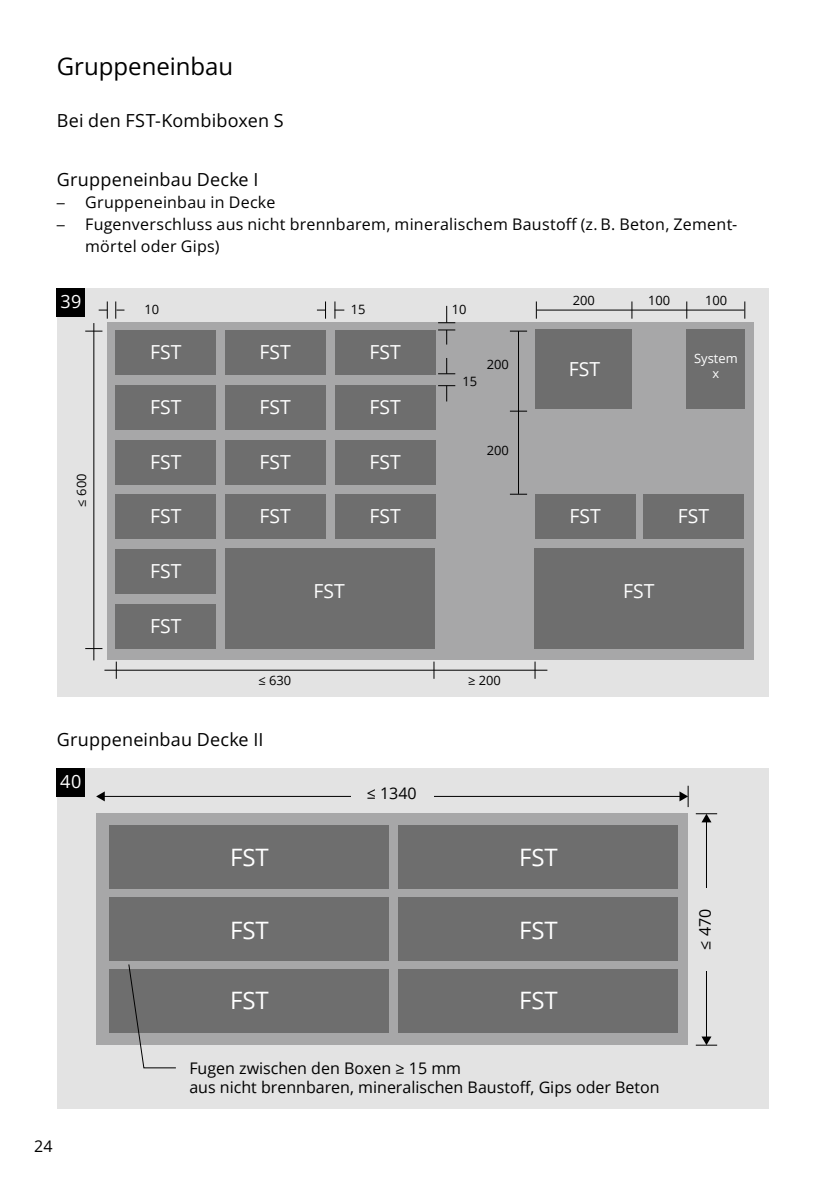
<style>
.page{position:relative;width:840px;height:1191px;background:#fff}
.page>*{position:absolute;margin:0;border:0;box-sizing:border-box;transform-origin:0 0}
.t1{font:24px "Open Sans";color:#fff}
.Überschrift_12pt{font:700 24px "Open Sans";color:#000}
.t2{font:19.4px "Open Sans";color:#fff}
.copy{font:700 18px "Open Sans";letter-spacing:.01em;color:#000}
.copy-2{font:18px "Open Sans";letter-spacing:.01em;color:#000}
.Nummer{font:700 18px "Open Sans";color:#fff}
.t3{font:16px/19.2px "Open Sans";letter-spacing:.01em;color:#000}
.t4{font:12.8px "Open Sans";color:#000}
.t5{font:12.8px/15.4px "Open Sans";color:#fff;text-align:center}
.s1{font-family:"Frutiger"}
</style>
<div class="page">
<div style="left:57px;top:288px;width:711px;height:408px;background:#e3e3e3"></div>
<div style="left:107px;top:323px;width:646px;height:337px;background:#a7a7a8"></div>
<div style="left:116px;top:330px;width:100px;height:44px;background:#6e6e6e"></div>
<div style="left:225px;top:330px;width:100px;height:44px;background:#6e6e6e"></div>
<div style="left:535px;top:330px;width:96px;height:79px;background:#6e6e6e"></div>
<div style="left:686px;top:330px;width:58px;height:79px;background:#6e6e6e"></div>
<div style="left:335px;top:330px;width:100px;height:44px;background:#6e6e6e"></div>
<div style="left:116px;top:385px;width:100px;height:44px;background:#6e6e6e"></div>
<div style="left:225px;top:385px;width:100px;height:44px;background:#6e6e6e"></div>
<div style="left:335px;top:385px;width:100px;height:44px;background:#6e6e6e"></div>
<div style="left:116px;top:440px;width:100px;height:44px;background:#6e6e6e"></div>
<div style="left:225px;top:440px;width:100px;height:44px;background:#6e6e6e"></div>
<div style="left:335px;top:440px;width:100px;height:44px;background:#6e6e6e"></div>
<div style="left:116px;top:494px;width:100px;height:44px;background:#6e6e6e"></div>
<div style="left:225px;top:494px;width:100px;height:44px;background:#6e6e6e"></div>
<div style="left:335px;top:494px;width:100px;height:44px;background:#6e6e6e"></div>
<div style="left:534px;top:494px;width:101px;height:44px;background:#6e6e6e"></div>
<div style="left:643px;top:494px;width:100px;height:44px;background:#6e6e6e"></div>
<div style="left:116px;top:549px;width:100px;height:44px;background:#6e6e6e"></div>
<div style="left:116px;top:604px;width:100px;height:44px;background:#6e6e6e"></div>
<div style="left:225px;top:547px;width:209px;height:101px;background:#6e6e6e"></div>
<div style="left:534px;top:547px;width:209px;height:101px;background:#6e6e6e"></div>
<svg style="left:85px;top:648px;width:17px;height:1px"></svg>
<svg style="left:85px;top:331px;width:17px;height:1px"></svg>
<hr style="left:93px;top:323px;width:1px;height:337px;background:#000">
<svg style="left:510px;top:411px;width:17px;height:1px"></svg>
<svg style="left:509px;top:494px;width:18px;height:1px"></svg>
<svg style="left:510px;top:331px;width:17px;height:1px"></svg>
<hr style="left:518px;top:331px;width:1px;height:163px;background:#000">
<svg style="left:631px;top:301px;width:1px;height:18px"></svg>
<svg style="left:535px;top:301px;width:1px;height:18px"></svg>
<svg style="left:686px;top:301px;width:1px;height:18px"></svg>
<svg style="left:744px;top:301px;width:1px;height:18px"></svg>
<hr style="left:536px;top:310px;width:207px;height:1px;background:#000">
<svg style="left:115px;top:301px;width:9px;height:18px"></svg>
<svg style="left:99px;top:301px;width:9px;height:18px"></svg>
<svg style="left:116px;top:661px;width:1px;height:18px"></svg>
<svg style="left:433px;top:661px;width:1px;height:18px"></svg>
<svg style="left:534px;top:661px;width:1px;height:18px"></svg>
<hr style="left:104px;top:670px;width:443px;height:1px;background:#000">
<svg style="left:334px;top:301px;width:10px;height:18px"></svg>
<svg style="left:317px;top:301px;width:9px;height:18px"></svg>
<svg style="left:438px;top:385px;width:17px;height:16px"></svg>
<svg style="left:438px;top:358px;width:17px;height:16px"></svg>
<svg style="left:438px;top:329px;width:17px;height:15px"></svg>
<svg style="left:438px;top:306px;width:17px;height:17px"></svg>
<div style="left:57px;top:768px;width:711px;height:340px;background:#e3e3e3"></div>
<div style="left:96px;top:813px;width:591px;height:232px;background:#a7a7a8"></div>
<div style="left:110px;top:825px;width:279px;height:64px;background:#6e6e6e"></div>
<div style="left:398px;top:825px;width:279px;height:64px;background:#6e6e6e"></div>
<div style="left:110px;top:897px;width:279px;height:64px;background:#6e6e6e"></div>
<div style="left:398px;top:897px;width:279px;height:64px;background:#6e6e6e"></div>
<div style="left:110px;top:969px;width:279px;height:63px;background:#6e6e6e"></div>
<div style="left:398px;top:969px;width:279px;height:63px;background:#6e6e6e"></div>
<hr style="left:103px;top:796px;width:577px;height:1px;background:#000">
<svg style="left:96px;top:791px;width:9px;height:10px"></svg>
<svg style="left:679px;top:785px;width:9px;height:22px"></svg>
<hr style="left:705px;top:821px;width:1px;height:217px;background:#000">
<svg style="left:695px;top:813px;width:21px;height:9px"></svg>
<svg style="left:695px;top:1036px;width:21px;height:9px"></svg>
<div style="left:351px;top:778px;width:82px;height:32px;background:#e3e3e3"></div>
<div style="left:690px;top:887px;width:32px;height:83px;background:#e3e3e3"></div>
<svg style="left:128px;top:964px;width:49px;height:104px"></svg>
<div style="left:57px;top:288px;width:28px;height:28px;background:#000"></div>
<div style="left:57px;top:768px;width:28px;height:28px;background:#000"></div>
<p class="Überschrift_12pt" style="left:57px;top:50px;width:178px">Gruppeneinbau</p>
<p class="copy-2" style="left:57px;top:108px;width:228px">Bei den FST-Kombiboxen S</p>
<p class="copy" style="left:57px;top:167px;width:203px">Gruppeneinbau Decke I</p>
<p class="t3" style="left:57px;top:192px;width:220px"><span class="s1">–</span> Gruppeneinbau in Decke</p>
<p class="t3" style="left:85px;top:213px;width:653px;line-height:22px;text-indent:-28px"><span class="s1">–</span> Fugenverschluss aus nicht brennbarem, mineralischem Baustoff (z. B. Beton, Zement&shy;mörtel oder Gips)</p>
<p class="Nummer" style="left:60px;top:289px;width:22px">39</p>
<p class="t4" style="left:73px;top:506px;width:34px;rotate:-90deg">≤ 600</p>
<p class="t4" style="left:144px;top:301px;width:16px">10</p>
<p class="t4" style="left:350px;top:301px;width:16px">15</p>
<p class="t4" style="left:451px;top:301px;width:16px">10</p>
<p class="t2" style="left:150px;top:338px;width:33px">FST</p>
<p class="t2" style="left:259px;top:338px;width:33px">FST</p>
<p class="t2" style="left:369px;top:338px;width:33px">FST</p>
<p class="t2" style="left:150px;top:393px;width:33px">FST</p>
<p class="t2" style="left:259px;top:393px;width:33px">FST</p>
<p class="t2" style="left:369px;top:393px;width:33px">FST</p>
<p class="t4" style="left:462px;top:372px;width:16px">15</p>
<p class="t4" style="left:486px;top:355px;width:24px">200</p>
<p class="t4" style="left:572px;top:292px;width:24px">200</p>
<p class="t4" style="left:647px;top:292px;width:24px">100</p>
<p class="t4" style="left:704px;top:292px;width:24px">100</p>
<p class="t2" style="left:568px;top:355px;width:33px">FST</p>
<p class="t5" style="left:693px;top:350px;width:45px">System x</p>
<p class="t4" style="left:486px;top:442px;width:24px">200</p>
<p class="t2" style="left:150px;top:449px;width:33px">FST</p>
<p class="t2" style="left:259px;top:449px;width:33px">FST</p>
<p class="t2" style="left:369px;top:449px;width:33px">FST</p>
<p class="t2" style="left:150px;top:502px;width:33px">FST</p>
<p class="t2" style="left:259px;top:502px;width:33px">FST</p>
<p class="t2" style="left:369px;top:502px;width:33px">FST</p>
<p class="t2" style="left:569px;top:502px;width:33px">FST</p>
<p class="t2" style="left:677px;top:502px;width:33px">FST</p>
<p class="t2" style="left:150px;top:558px;width:33px">FST</p>
<p class="t2" style="left:150px;top:613px;width:33px">FST</p>
<p class="t2" style="left:313px;top:577px;width:33px">FST</p>
<p class="t2" style="left:622px;top:577px;width:33px">FST</p>
<p class="t4" style="left:258px;top:671px;width:34px">≤ 630</p>
<p class="t4" style="left:468px;top:671px;width:34px">≥ 200</p>
<p class="copy" style="left:57px;top:727px;width:208px">Gruppeneinbau Decke II</p>
<p class="Nummer" style="left:60px;top:769px;width:23px">40</p>
<p class="t3" style="left:366px;top:783px;width:51px">≤ 1340</p>
<p class="t3" style="left:34px;top:1136px;width:20px">24</p>
<p class="t1" style="left:230px;top:841px;width:40px">FST</p>
<p class="t1" style="left:518px;top:841px;width:40px">FST</p>
<p class="t1" style="left:230px;top:914px;width:40px">FST</p>
<p class="t1" style="left:518px;top:914px;width:40px">FST</p>
<p class="t1" style="left:230px;top:984px;width:40px">FST</p>
<p class="t1" style="left:518px;top:984px;width:40px">FST</p>
<p class="t3" style="left:189px;top:1057px;width:471px">Fugen zwischen den Boxen ≥ 15 mm<br>aus nicht brennbaren, mineralischen Baustoff, Gips oder Beton</p>
<p class="t3" style="left:694px;top:949px;width:42px;rotate:-90deg">≤ 470</p>
</div>
